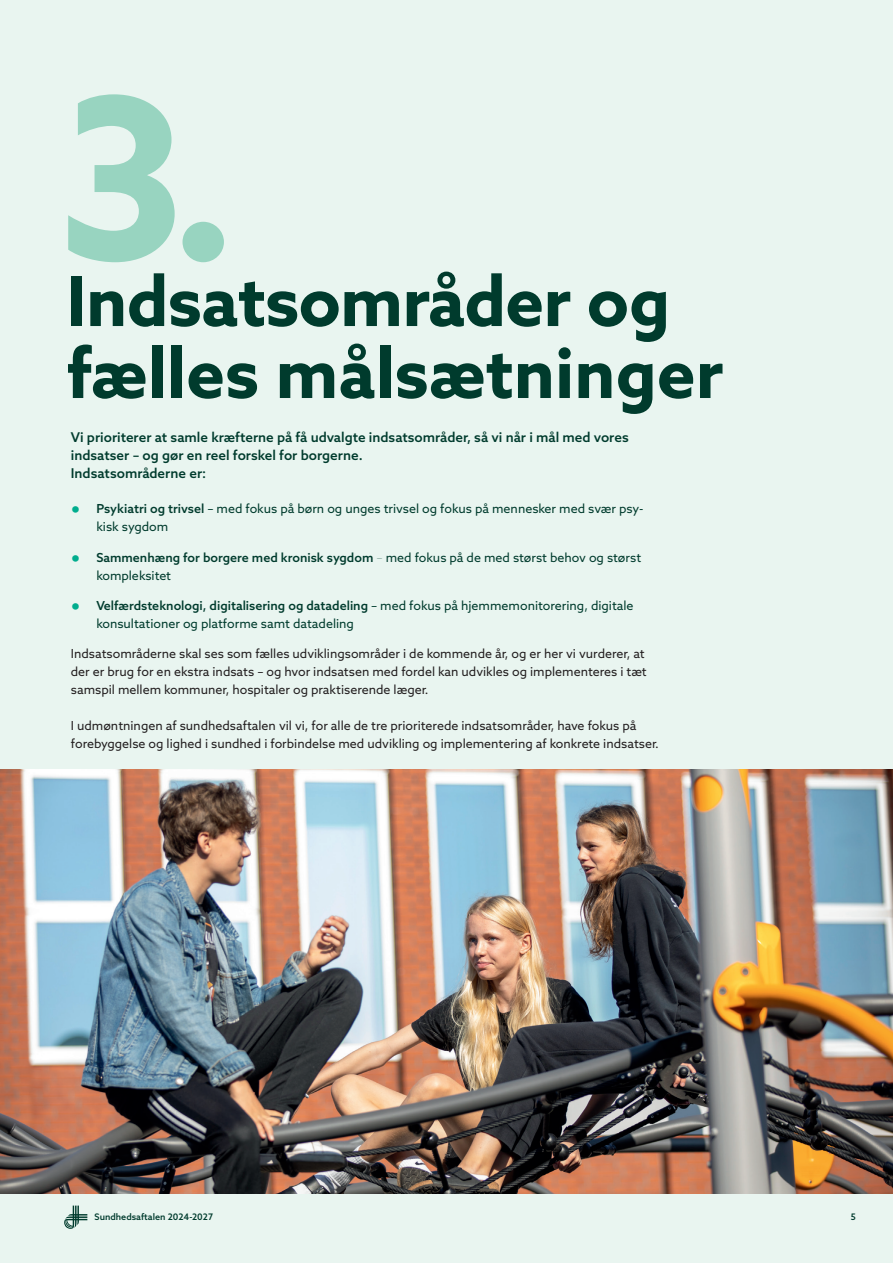
<style>
.page{position:relative;width:893px;height:1263px;background:#e9f5f0}
.page>*{position:absolute;margin:0;border:0;box-sizing:border-box;transform-origin:0 0}
.t1{font:700 225px "Azo Sans";color:#98d4c0}
.t2{font:700 69px/72px "Azo Sans";letter-spacing:-.005em;color:#003b2d}
.t3{font:500 13.5px/18px "Azo Sans";color:#003b2d}
.t4{font:12.45px/18px "Azo Sans";color:#231f20}
.t5{font:12.45px/18px "Azo Sans";color:#003b2d}
.t6{font:500 9px "Azo Sans";color:#003b2d}
.s1{font-weight:700;font-size:25.5px;color:#00ad8e}
.s2{font-weight:500}
.s3{font-weight:100}
</style>
<div class="page">
<img style="left:0;top:770px;width:893px;height:423px">
<svg style="left:64px;top:1205px;width:23px;height:24px"></svg>
<h1 class="t1" style="left:57px;top:30px;width:182px">3.</h1>
<h2 class="t2" style="left:67px;top:264px;width:658px">Indsatsområder og fælles målsætninger</h2>
<p class="t3" style="left:71px;top:428px;width:559px">Vi prioriterer at samle kræfterne på få udvalgte indsatsområder, så vi når i mål med vores indsatser – og gør en reel forskel for borgerne.<br>Indsatsområderne er:</p>
<p class="t5" style="left:96px;top:499px;width:549px;text-indent:-26px"><span class="s1">•</span> <span class="s2">Psykiatri og trivsel</span> – med fokus på børn og unges trivsel og fokus på mennesker med svær psy&shy;kisk sygdom</p>
<p class="t5" style="left:96px;top:548px;width:546px;text-indent:-26px"><span class="s1">•</span> <span class="s2">Sammenhæng for borgere med kronisk sygdom</span> <span class="s3">–</span> med fokus på de med størst behov og størst kompleksitet</p>
<p class="t5" style="left:96px;top:597px;width:539px;text-indent:-26px"><span class="s1">•</span> <span class="s2">Velfærdsteknologi, digitalisering og datadeling</span> – med fokus på hjemmemonitorering, digitale konsultationer og platforme samt datadeling</p>
<p class="t4" style="left:71px;top:644px;width:577px">Indsatsområderne skal ses som fælles udviklingsområder i de kommende år, og er her vi vurderer, at der er brug for en ekstra indsats – og hvor indsatsen med fordel kan udvikles og implementeres i tæt samspil mellem kommuner, hospitaler og praktiserende læger.</p>
<p class="t4" style="left:71px;top:716px;width:589px">I udmøntningen af sundhedsaftalen vil vi, for alle de tre prioriterede indsatsområder, have fokus på forebyggelse og lighed i sundhed i forbindelse med udvikling og implementering af konkrete indsatser.</p>
<p class="t6" style="left:95px;top:1211px;width:120px">Sundhedsaftalen 2024-2027</p>
<p class="t6" style="left:851px;top:1211px;width:7px">5</p>
</div>
